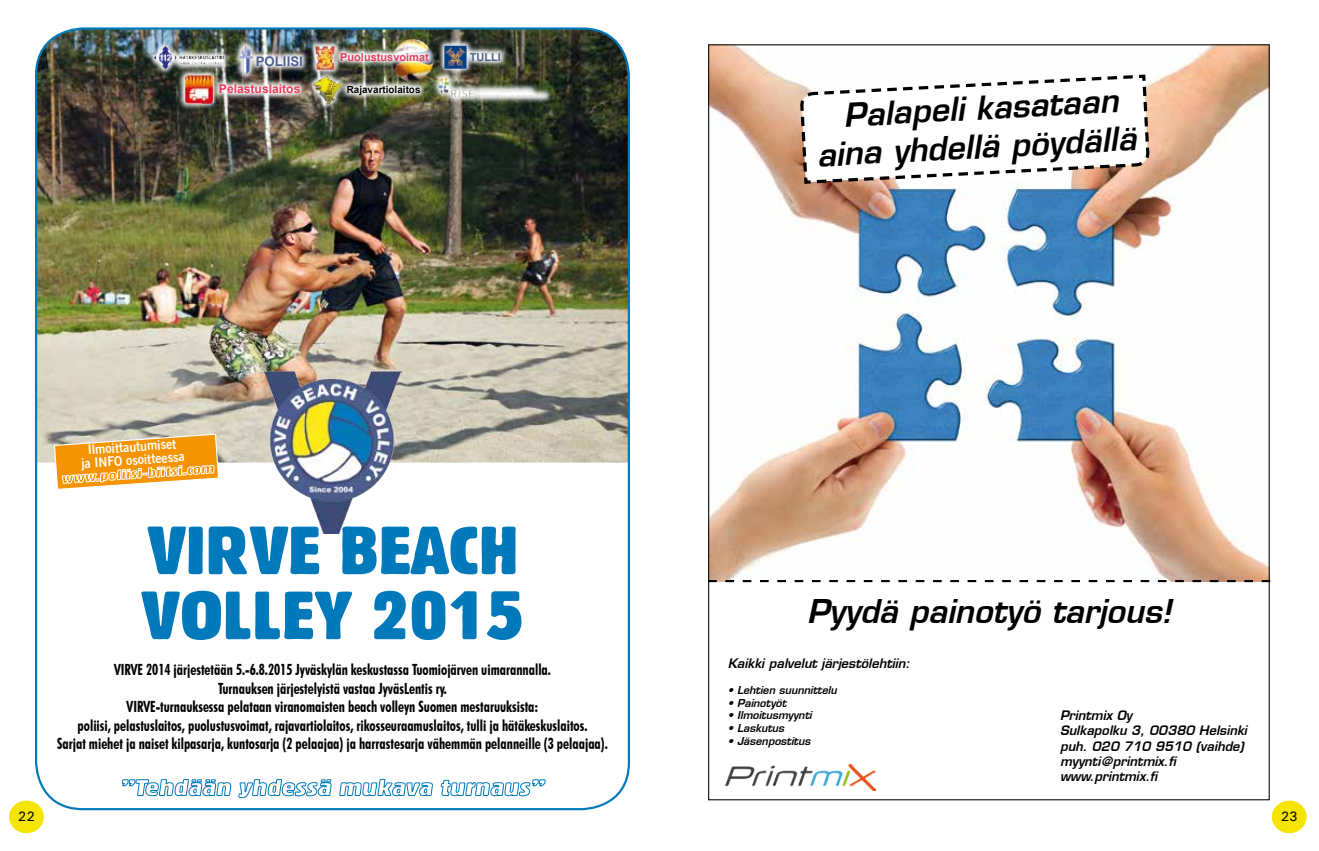
<style>
.page{position:relative;width:1319px;height:851px;background:#fff}
.page>*{position:absolute;margin:0;border:0;box-sizing:border-box;transform-origin:0 0}
.t1{font:66px/64.9px "Gothic 821 Condensed BT";color:#0279ba;scale:1.3 1}
.t2{font:italic 600 31.95px/38.4px "Eurostile LT";color:#000;text-align:center}
.t3{font:700 condensed 15.45px/18.5px "Futura BT";color:#000;text-align:center;scale:.9 1}
.t4{font:500 13.5px "Univers";color:#000}
.t5{font:13.2px/13.2px "Trade Gothic LT Bold Two";color:#fff;text-align:center;scale:.93 1}
.t6{font:700 13.2px "Arial";color:#4d5d8e}
.t7{font:italic 600 12.75px/15.3px "Eurostile LT";color:#000}
.t8{font:700 12.15px "Arial";color:#e43d5b}
.t9{font:700 10.95px "Arial";color:#e43d5b}
.t10{font:700 10.95px "Arial";color:#4d5d8e}
.t11{font:italic 600 10.65px "Eurostile LT";color:#000}
.t12{font:700 9.9px "Arial";color:#000}
</style>
<div class="page">
<div style="left:9px;top:800px;width:35px;height:33px;background:#f6e500;border-radius:50%"></div>
<div style="left:1271px;top:800px;width:35px;height:33px;background:#f6e500;border-radius:50%"></div>
<img style="left:36px;top:28px;width:591px;height:434px">
<svg style="left:53px;top:433px;width:167px;height:57px;background:#eeb14f"></svg>
<img style="left:263px;top:368px;width:139px;height:165px">
<svg style="left:122px;top:779px;width:109px;height:18px"></svg>
<svg style="left:238px;top:779px;width:94px;height:19px"></svg>
<svg style="left:339px;top:778px;width:94px;height:19px"></svg>
<svg style="left:440px;top:779px;width:105px;height:18px"></svg>
<img style="left:147px;top:39px;width:405px;height:71px">
<img style="left:154px;top:47px;width:71px;height:22px">
<img style="left:184px;top:75px;width:29px;height:29px">
<img style="left:240px;top:46px;width:12px;height:28px">
<img style="left:310px;top:43px;width:29px;height:29px">
<img style="left:313px;top:77px;width:27px;height:26px">
<img style="left:442px;top:42px;width:27px;height:27px">
<img style="left:438px;top:74px;width:108px;height:25px">
<img style="left:710px;top:46px;width:557px;height:534px">
<svg style="left:799px;top:73px;width:351px;height:112px"></svg>
<img style="left:725px;top:764px;width:150px;height:26px">
<svg style="left:708px;top:580px;width:561px;height:2px"></svg>
<p class="t6" style="left:256px;top:52px;width:49px">POLIISI</p>
<p class="t9" style="left:340px;top:49px;width:90px">Puolustusvoimat</p>
<p class="t12" style="left:346px;top:83px;width:75px">Rajavartiolaitos</p>
<p class="t8" style="left:219px;top:81px;width:83px">Pelastuslaitos</p>
<p class="t10" style="left:469px;top:50px;width:33px">TULLI</p>
<p class="t5" style="left:80px;top:443px;width:113px;rotate:-4deg">Ilmoittautumiset<br>ja INFO osoitteessa</p>
<h1 class="t1" style="left:141px;top:517px;width:296px">VIRVE BEACH<br>VOLLEY 2015</h1>
<p class="t3" style="left:57px;top:660px;width:613px">VIRVE 2014 järjestetään 5.-6.8.2015 Jyväskylän keskustassa Tuomiojärven uimarannalla.<br>Turnauksen järjestelyistä vastaa JyväsLentis ry.<br>VIRVE-turnauksessa pelataan viranomaisten beach volleyn Suomen mestaruuksista:<br>poliisi, pelastuslaitos, puolustusvoimat, rajavartiolaitos, rikosseuraamuslaitos, tulli ja hätäkeskuslaitos.<br>Sarjat miehet ja naiset kilpasarja, kuntosarja (2 pelaajaa) ja harrastesarja vähemmän pelanneille (3 pelaajaa).</p>
<h2 class="t2" style="left:813px;top:97px;width:321px;rotate:-3deg">Palapeli kasataan aina yhdellä pöydällä</h2>
<h2 class="t2" style="left:806px;top:592px;width:366px">Pyydä painotyö tarjous!</h2>
<p class="t7" style="left:727px;top:655px;width:184px">Kaikki palvelut järjestölehtiin:</p>
<p class="t11" style="left:727px;top:683px;width:111px">• Lehtien suunnittelu</p>
<p class="t11" style="left:727px;top:696px;width:60px">• Painotyöt</p>
<p class="t11" style="left:727px;top:708px;width:85px">• Ilmoitusmyynti</p>
<p class="t11" style="left:727px;top:721px;width:58px">• Laskutus</p>
<p class="t11" style="left:727px;top:734px;width:84px">• Jäsenpostitus</p>
<p class="t7" style="left:1059px;top:707px;width:188px">Printmix Oy<br>Sulkapolku 3, 00380 Helsinki puh. 020 710 9510 (vaihde) myynti@printmix.fi www.printmix.fi</p>
<p class="t4" style="left:18px;top:808px;width:18px">22</p>
<p class="t4" style="left:1280px;top:808px;width:18px">23</p>
</div>
